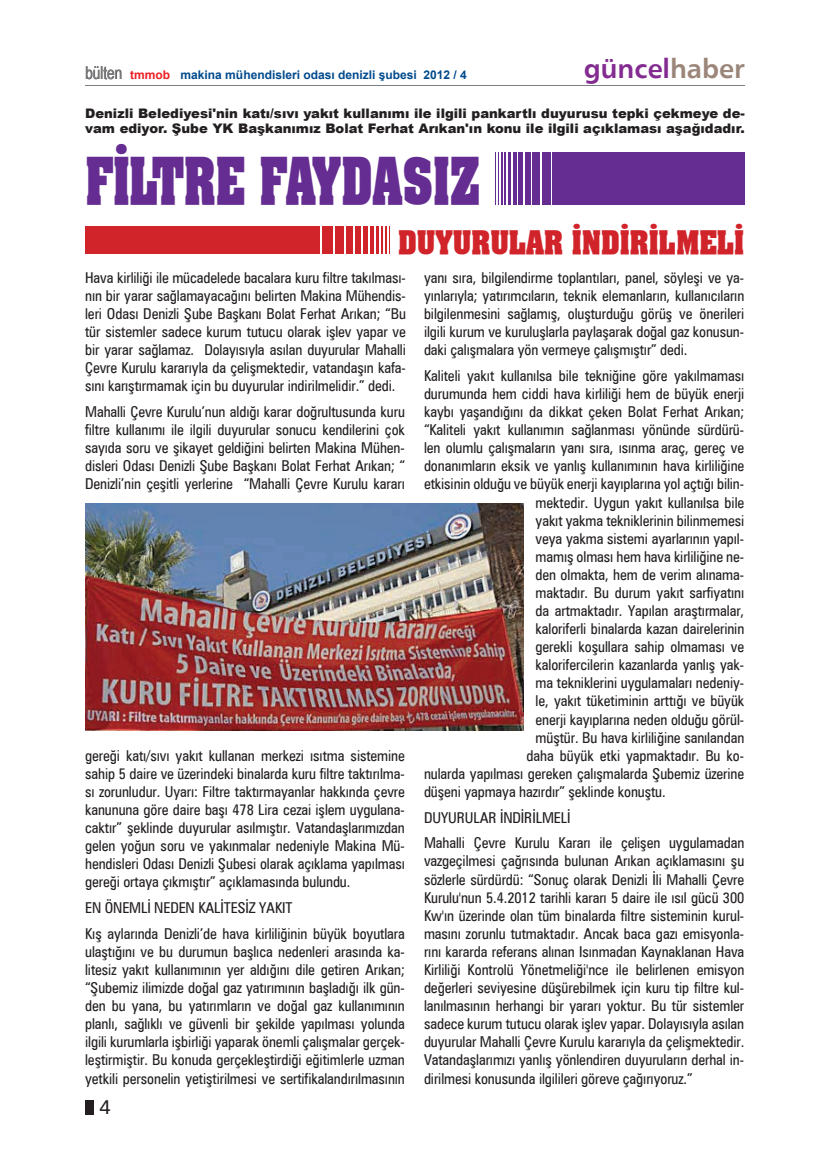
<style>
.page{position:relative;width:830px;height:1170px;background:#fff}
.page>*{position:absolute;margin:0;border:0;box-sizing:border-box;transform-origin:0 0}
.t1{font:700 54.9px "Aachen";color:#652d91;scale:.76 1}
.t2{font:700 27.6px "Aachen";color:#d1232a;scale:.91 1}
.t3{font:27px "Humanist 777 BT Bold B";color:#832b91}
.t4{font:19.5px "Humanist 777 BT Roman B";color:#231f20}
.t5{font:condensed 15px/18.1px "Zurich BT";letter-spacing:-.005em;color:#231f20;text-align:justify}
.t6{font:900 13.2px/15.8px "Arial";color:#231f20}
.t7{font:700 12px "Arial";color:#004a8d}
.s1{font-family:"Arial Narrow";font-weight:400;font-size:17.7px;color:#231f20}
.s2{color:#ee1d23}
.s3{color:#9b8679}
</style>
<div class="page">
<hr style="left:85px;top:85px;width:659px;height:1px;background:#7b7d80">
<div style="left:85px;top:1100px;width:9px;height:14px;background:#231f20"></div>
<div style="left:552px;top:152px;width:192px;height:52px;background:#652d91"></div>
<div style="left:541px;top:152px;width:9px;height:52px;background:#652d91"></div>
<div style="left:532px;top:152px;width:7px;height:52px;background:#652d91"></div>
<div style="left:525px;top:152px;width:5px;height:52px;background:#652d91"></div>
<div style="left:518px;top:152px;width:5px;height:52px;background:#652d91"></div>
<hr style="left:513px;top:152px;width:3px;height:52px;background:#652d91">
<hr style="left:508px;top:152px;width:3px;height:52px;background:#652d91">
<hr style="left:504px;top:152px;width:2px;height:52px;background:#652d91">
<hr style="left:500px;top:152px;width:2px;height:52px;background:#652d91">
<hr style="left:497px;top:152px;width:1px;height:52px;background:#652d91">
<hr style="left:495px;top:152px;width:1px;height:52px;background:#652d91">
<div style="left:85px;top:226px;width:234px;height:27px;background:#d1232a"></div>
<div style="left:322px;top:226px;width:10px;height:27px;background:#d1232a"></div>
<div style="left:335px;top:226px;width:9px;height:27px;background:#d1232a"></div>
<div style="left:346px;top:226px;width:7px;height:27px;background:#d1232a"></div>
<div style="left:355px;top:226px;width:6px;height:27px;background:#d1232a"></div>
<hr style="left:363px;top:226px;width:4px;height:27px;background:#d1232a">
<hr style="left:370px;top:226px;width:3px;height:27px;background:#d1232a">
<hr style="left:376px;top:226px;width:2px;height:27px;background:#d1232a">
<svg style="left:381px;top:226px;width:9px;height:27px"></svg>
<img style="left:85px;top:503px;width:438px;height:227px">
<p class="t7" style="left:85px;top:66px;width:383px"><span class="s1">bülten</span> <span class="s2">tmmob</span> makina mühendisleri odası denizli şubesi 2012 / 4</p>
<h3 class="t3" style="left:583px;top:51px;width:162px">güncel<span class="s3">haber</span></h3>
<p class="t6" style="left:85px;top:105px;width:661px">Denizli Belediyesi'nin katı/sıvı yakıt kullanımı ile ilgili pankartlı duyurusu tepki çekmeye de&shy;vam ediyor. Şube YK Başkanımız Bolat Ferhat Arıkan'ın konu ile ilgili açıklaması aşağıdadır.</p>
<h1 class="t1" style="left:85px;top:140px;width:521px">FİLTRE FAYDASIZ</h1>
<h2 class="t2" style="left:398px;top:222px;width:381px">DUYURULAR İNDİRİLMELİ</h2>
<p class="t5" style="left:85px;top:268px;width:322px">Hava kirliliği ile mücadelede bacalara kuru filtre takılması&shy;nın bir yarar sağlamayacağını belirten Makina Mühendis&shy;leri Odası Denizli Şube Başkanı Bolat Ferhat Arıkan; “Bu tür sistemler sadece kurum tutucu olarak işlev yapar ve bir yarar sağlamaz. Dolayısıyla asılan duyurular Mahalli Çevre Kurulu kararıyla da çelişmektedir, vatandaşın kafa&shy;sını karıştırmamak için bu duyurular indirilmelidir.” dedi.</p>
<p class="t5" style="left:85px;top:402px;width:321px">Mahalli Çevre Kurulu’nun aldığı karar doğrultusunda kuru filtre kullanımı ile ilgili duyurular sonucu kendilerini çok sayıda soru ve şikayet geldiğini belirten Makina Mühen&shy;disleri Odası Denizli Şube Başkanı Bolat Ferhat Arıkan; “ Denizli’nin çeşitli yerlerine “Mahalli Çevre Kurulu kararı</p>
<p class="t5" style="left:85px;top:746px;width:321px">gereği katı/sıvı yakıt kullanan merkezi ısıtma sistemine sahip 5 daire ve üzerindeki binalarda kuru filtre taktırılma&shy;sı zorunludur. Uyarı: Filtre taktırmayanlar hakkında çevre kanununa göre daire başı 478 Lira cezai işlem uygulana&shy;caktır” şeklinde duyurular asılmıştır. Vatandaşlarımızdan gelen yoğun soru ve yakınmalar nedeniyle Makina Mü&shy;hendisleri Odası Denizli Şubesi olarak açıklama yapılması gereği ortaya çıkmıştır” açıklamasında bulundu.</p>
<p class="t5" style="left:85px;top:894px;width:321px;line-height:25.7px">EN ÖNEMLİ NEDEN KALİTESİZ YAKIT<br>Kış aylarında Denizli’de hava kirliliğinin büyük boyutlara</p>
<p class="t5" style="left:85px;top:942px;width:321px">ulaştığını ve bu durumun başlıca nedenleri arasında ka&shy;litesiz yakıt kullanımının yer aldığını dile getiren Arıkan; “Şubemiz ilimizde doğal gaz yatırımının başladığı ilk gün&shy;den bu yana, bu yatırımların ve doğal gaz kullanımının planlı, sağlıklı ve güvenli bir şekilde yapılması yolunda ilgili kurumlarla işbirliği yaparak önemli çalışmalar gerçek&shy;leştirmiştir. Bu konuda gerçekleştirdiği eğitimlerle uzman yetkili personelin yetiştirilmesi ve sertifikalandırılmasının</p>
<h3 class="t4" style="left:99px;top:1095px;width:13px">4</h3>
<p class="t5" style="left:424px;top:268px;width:321px">yanı sıra, bilgilendirme toplantıları, panel, söyleşi ve ya&shy;yınlarıyla; yatırımcıların, teknik elemanların, kullanıcıların bilgilenmesini sağlamış, oluşturduğu görüş ve önerileri ilgili kurum ve kuruluşlarla paylaşarak doğal gaz konusun&shy;daki çalışmalara yön vermeye çalışmıştır” dedi.</p>
<p class="t5" style="left:424px;top:366px;width:321px">Kaliteli yakıt kullanılsa bile tekniğine göre yakılmaması</p>
<p class="t5" style="left:424px;top:384px;width:321px">durumunda hem ciddi hava kirliliği hem de büyük enerji</p>
<p class="t5" style="left:424px;top:402px;width:321px">kaybı yaşandığını da dikkat çeken Bolat Ferhat Arıkan;</p>
<p class="t5" style="left:424px;top:420px;width:321px">“Kaliteli yakıt kullanımın sağlanması yönünde sürdürü-</p>
<p class="t5" style="left:424px;top:438px;width:321px">len olumlu çalışmaların yanı sıra, ısınma araç, gereç ve</p>
<p class="t5" style="left:424px;top:457px;width:321px">donanımların eksik ve yanlış kullanımının hava kirliliğine</p>
<p class="t5" style="left:424px;top:475px;width:321px">etkisinin olduğu ve büyük enerji kayıplarına yol açtığı bilin-</p>
<p class="t5" style="left:535px;top:493px;width:210px">mektedir. Uygun yakıt kullanılsa bile</p>
<p class="t5" style="left:535px;top:511px;width:210px">yakıt yakma tekniklerinin bilinmemesi</p>
<p class="t5" style="left:535px;top:529px;width:210px">veya yakma sistemi ayarlarının yapıl-</p>
<p class="t5" style="left:535px;top:547px;width:210px">mamış olması hem hava kirliliğine ne-</p>
<p class="t5" style="left:535px;top:565px;width:210px">den olmakta, hem de verim alınama-</p>
<p class="t5" style="left:535px;top:583px;width:210px">maktadır. Bu durum yakıt sarfiyatını</p>
<p class="t5" style="left:535px;top:601px;width:210px">da artmaktadır. Yapılan araştırmalar,</p>
<p class="t5" style="left:535px;top:619px;width:210px">kaloriferli binalarda kazan dairelerinin</p>
<p class="t5" style="left:535px;top:637px;width:210px">gerekli koşullara sahip olmaması ve</p>
<p class="t5" style="left:535px;top:655px;width:210px">kalorifercilerin kazanlarda yanlış yak-</p>
<p class="t5" style="left:535px;top:673px;width:210px">ma tekniklerini uygulamaları nedeniy-</p>
<p class="t5" style="left:535px;top:692px;width:210px">le, yakıt tüketiminin arttığı ve büyük</p>
<p class="t5" style="left:535px;top:710px;width:210px">enerji kayıplarına neden olduğu görül-</p>
<p class="t5" style="left:535px;top:728px;width:210px">müştür. Bu hava kirliliğine sanılandan</p>
<p class="t5" style="left:526px;top:746px;width:219px">daha büyük etki yapmaktadır. Bu ko-</p>
<p class="t5" style="left:424px;top:764px;width:321px">nularda yapılması gereken çalışmalarda Şubemiz üzerine</p>
<p class="t5" style="left:424px;top:782px;width:243px">düşeni yapmaya hazırdır” şeklinde konuştu.</p>
<p class="t5" style="left:424px;top:804px;width:321px;line-height:25.7px">DUYURULAR İNDİRİLMELİ<br>Mahalli Çevre Kurulu Kararı ile çelişen uygulamadan</p>
<p class="t5" style="left:424px;top:851px;width:321px">vazgeçilmesi çağrısında bulunan Arıkan açıklamasını şu sözlerle sürdürdü: “Sonuç olarak Denizli İli Mahalli Çevre Kurulu'nun 5.4.2012 tarihli kararı 5 daire ile ısıl gücü 300<br>Kw'ın üzerinde olan tüm binalarda filtre sisteminin kurul&shy;masını zorunlu tutmaktadır. Ancak baca gazı emisyonla&shy;rını kararda referans alınan Isınmadan Kaynaklanan Hava Kirliliği Kontrolü Yönetmeliği'nce ile belirlenen emisyon değerleri seviyesine düşürebilmek için kuru tip filtre kul&shy;lanılmasının herhangi bir yararı yoktur. Bu tür sistemler sadece kurum tutucu olarak işlev yapar. Dolayısıyla asılan duyurular Mahalli Çevre Kurulu kararıyla da çelişmektedir.<br>Vatandaşlarımızı yanlış yönlendiren duyuruların derhal in&shy;dirilmesi konusunda ilgilileri göreve çağırıyoruz.”</p>
</div>
